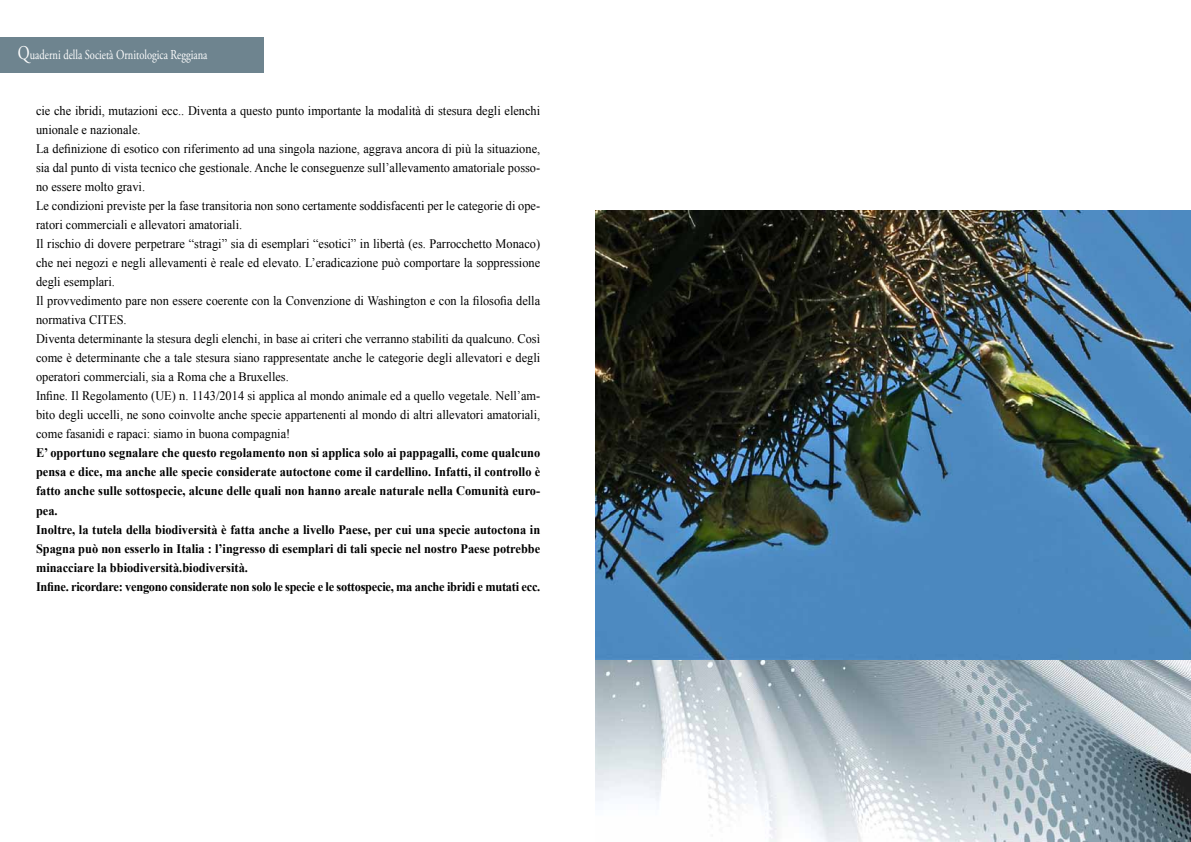
<style>
.page{position:relative;width:1191px;height:842px;background:#fff}
.page>*{position:absolute;margin:0;border:0;box-sizing:border-box;transform-origin:0 0}
.t1{font:13.6px "Adobe Garamond Pro";color:#fff;scale:.77 1}
.t2{font:13px/19px "Times New Roman";color:#000;scale:.95 1}
.t3{font:700 13px/19px "Times New Roman";color:#000;scale:.95 1}
.s1{font-size:19.4px}
</style>
<div class="page">
<div style="left:0;top:37px;width:264px;height:36px;background:#6e848f"></div>
<img style="left:595px;top:659px;width:596px;height:183px">
<img style="left:595px;top:210px;width:596px;height:449px">
<p class="t1" style="left:18px;top:47px;width:248px"><span class="s1">Q</span>uaderni della Società Ornitologica Reggiana</p>
<p class="t2" style="left:36px;top:101px;width:532px">cie che ibridi, mutazioni ecc.. Diventa a questo punto importante la modalità di stesura degli elenchi unionale e nazionale.<br>La definizione di esotico con riferimento ad una singola nazione, aggrava ancora di più la situazione, sia dal punto di vista tecnico che gestionale. Anche le conseguenze sull’allevamento amatoriale posso&shy;no essere molto gravi.<br>Le condizioni previste per la fase transitoria non sono certamente soddisfacenti per le categorie di ope&shy;ratori commerciali e allevatori amatoriali.<br>Il rischio di dovere perpetrare “stragi” sia di esemplari “esotici” in libertà (es. Parrocchetto Monaco) che nei negozi e negli allevamenti è reale ed elevato. L’eradicazione può comportare la soppressione degli esemplari.<br>Il provvedimento pare non essere coerente con la Convenzione di Washington e con la filosofia della normativa CITES.<br>Diventa determinante la stesura degli elenchi, in base ai criteri che verranno stabiliti da qualcuno. Così come è determinante che a tale stesura siano rappresentate anche le categorie degli allevatori e degli operatori commerciali, sia a Roma che a Bruxelles.<br>Infine. Il Regolamento (UE) n. 1143/2014 si applica al mondo animale ed a quello vegetale. Nell’am&shy;bito degli uccelli, ne sono coinvolte anche specie appartenenti al mondo di altri allevatori amatoriali, come fasanidi e rapaci: siamo in buona compagnia!</p>
<p class="t3" style="left:36px;top:443px;width:532px">E’ opportuno segnalare che questo regolamento non si applica solo ai pappagalli, come qualcuno pensa e dice, ma anche alle specie considerate autoctone come il cardellino. Infatti, il controllo è fatto anche sulle sottospecie, alcune delle quali non hanno areale naturale nella Comunità euro&shy;pea.<br>Inoltre, la tutela della biodiversità è fatta anche a livello Paese, per cui una specie autoctona in Spagna può non esserlo in Italia : l’ingresso di esemplari di tali specie nel nostro Paese potrebbe minacciare la bbiodiversità.biodiversità.<br>Infine. ricordare: vengono considerate non solo le specie e le sottospecie, ma anche ibridi e mutati ecc.</p>
</div>
